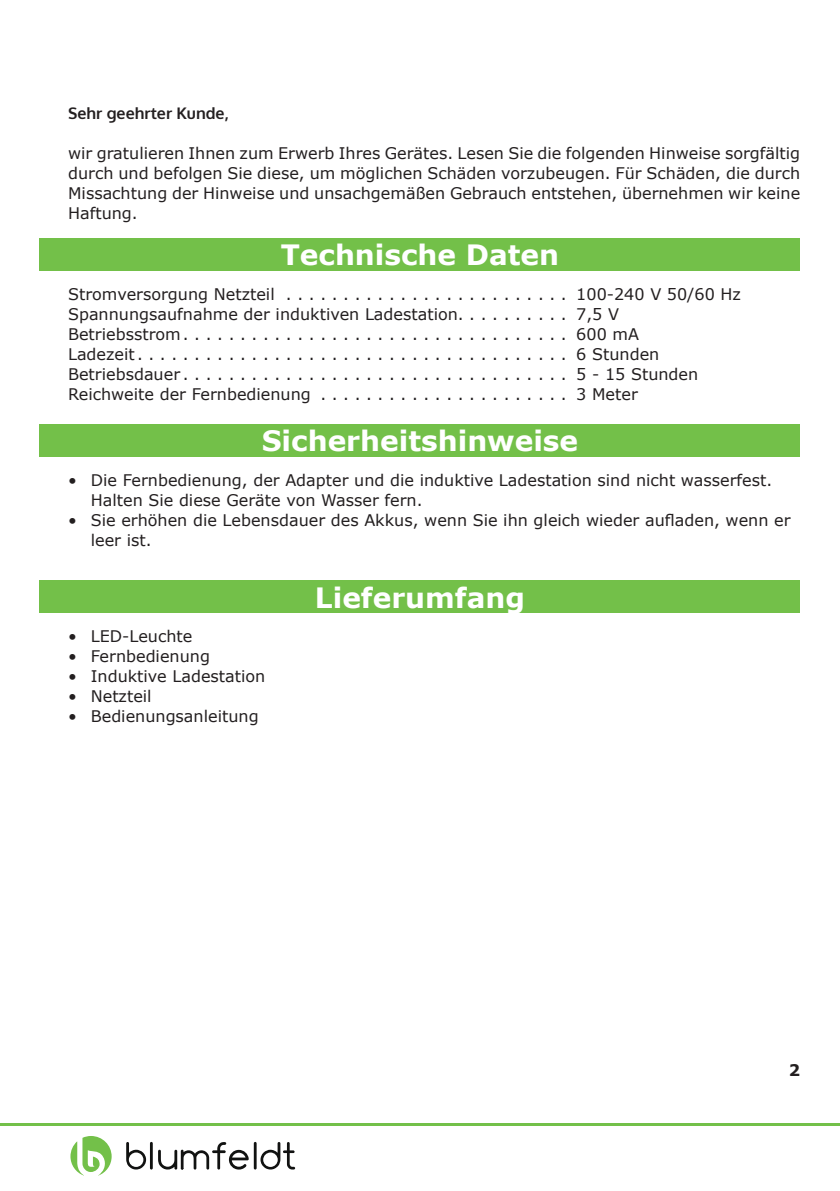
<style>
.page{position:relative;width:840px;height:1191px;background:#fff}
.page>*{position:absolute;margin:0;border:0;box-sizing:border-box;transform-origin:0 0}
.t1{font:700 28px "Verdana";color:#fff}
.t2{font:16px/20px "Verdana";color:#231f20}
.t3{font:700 16px "Oxygen";color:#231f20}
.t4{font:700 16px "Verdana";color:#231f20}
</style>
<div class="page">
<hr style="left:0;top:1123px;width:839px;height:2px;background:#73c049">
<div style="left:40px;top:239px;width:759px;height:32px;background:#73c049"></div>
<div style="left:40px;top:581px;width:759px;height:32px;background:#73c049"></div>
<div style="left:40px;top:424px;width:759px;height:32px;background:#73c049"></div>
<svg style="left:126px;top:1142px;width:20px;height:27px"></svg>
<hr style="left:150px;top:1141px;width:3px;height:28px;background:#111211">
<hr style="left:254px;top:1141px;width:2px;height:28px;background:#111211">
<svg style="left:260px;top:1142px;width:35px;height:27px"></svg>
<svg style="left:158px;top:1142px;width:90px;height:27px"></svg>
<svg style="left:70px;top:1136px;width:42px;height:39px"></svg>
<p class="t3" style="left:68px;top:103px;width:162px">Sehr geehrter Kunde,</p>
<p class="t2" style="left:68px;top:142px;width:733px;text-align:justify">wir gratulieren Ihnen zum Erwerb Ihres Gerätes. Lesen Sie die folgenden Hinweise sorgfältig durch und befolgen Sie diese, um möglichen Schäden vorzubeugen. Für Schäden, die durch Missachtung der Hinweise und unsachgemäßen Gebrauch entstehen, übernehmen wir keine Haftung.</p>
<h1 class="t1" style="left:280px;top:235px;width:280px">Technische Daten</h1>
<p class="t2" style="left:68px;top:284px;width:674px">Stromversorgung Netzteil . . . . . . . . . . . . . . . . . . . . . . . . . 100-240 V 50/60 Hz Spannungsaufnahme der induktiven Ladestation . . . . . . . . . . 7,5 V<br>Betriebsstrom . . . . . . . . . . . . . . . . . . . . . . . . . . . . . . . . . . 600 mA<br>Ladezeit . . . . . . . . . . . . . . . . . . . . . . . . . . . . . . . . . . . . . . 6 Stunden Betriebsdauer . . . . . . . . . . . . . . . . . . . . . . . . . . . . . . . . . . 5 - 15 Stunden Reichweite der Fernbedienung . . . . . . . . . . . . . . . . . . . . . . 3 Meter</p>
<h1 class="t1" style="left:261px;top:421px;width:318px">Sicherheitshinweise</h1>
<p class="t2" style="left:91px;top:470px;width:678px;text-indent:-23px">• Die Fernbedienung, der Adapter und die induktive Ladestation sind nicht wasserfest.<br>Halten Sie diese Geräte von Wasser fern.</p>
<p class="t2" style="left:91px;top:510px;width:701px;text-indent:-23px">• Sie erhöhen die Lebensdauer des Akkus, wenn Sie ihn gleich wieder aufladen, wenn er leer ist.</p>
<p class="t2" style="left:68px;top:626px;width:126px">• LED-Leuchte</p>
<p class="t2" style="left:68px;top:646px;width:143px">• Fernbedienung</p>
<p class="t2" style="left:68px;top:666px;width:199px">• Induktive Ladestation</p>
<p class="t2" style="left:68px;top:686px;width:85px">• Netzteil</p>
<p class="t2" style="left:68px;top:706px;width:192px">• Bedienungsanleitung</p>
<h1 class="t1" style="left:315px;top:577px;width:211px">Lieferumfang</h1>
<p class="t4" style="left:788px;top:1058px;width:13px">2</p>
</div>
